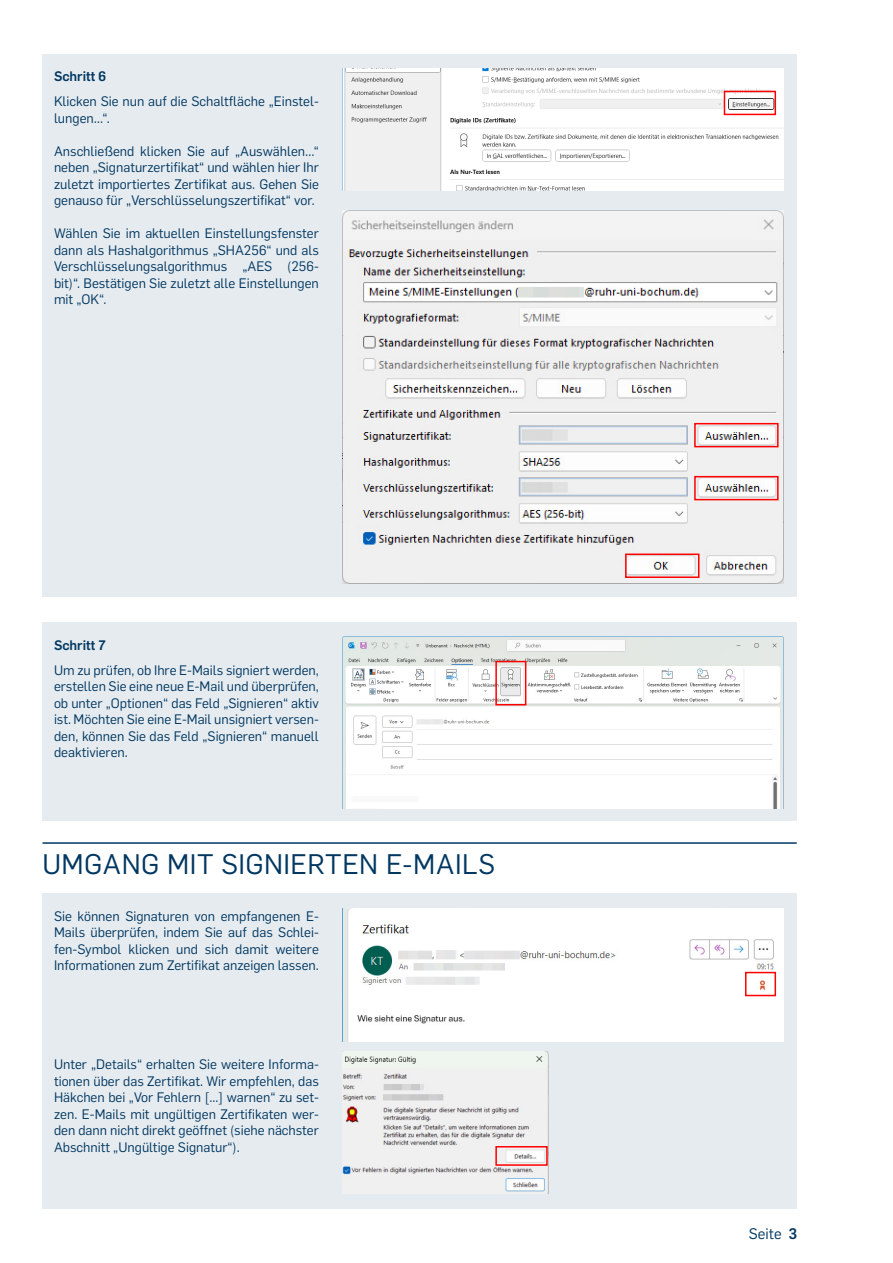
<style>
.page{position:relative;width:893px;height:1263px;background:#fff}
.page>*{position:absolute;margin:0;border:0;box-sizing:border-box;transform-origin:0 0}
.t1{font:27.75px "Rub Flama";letter-spacing:.015em;color:#003761}
.t2{font:15px "Rub Flama";color:#003761}
.t3{font:13.5px/16.5px "Rub Flama";color:#003761;text-align:justify}
.t4{font:700 13.5px "Rub Flama";color:#003761}
.s1{font-weight:700}
</style>
<div class="page">
<div style="left:43px;top:54px;width:754px;height:542px;background:#e6ebef"></div>
<img style="left:343px;top:210px;width:440px;height:373px">
<div style="left:43px;top:622px;width:754px;height:199px;background:#e6ebef"></div>
<div style="left:43px;top:894px;width:754px;height:315px;background:#e6ebef"></div>
<img style="left:343px;top:908px;width:441px;height:134px">
<hr style="left:43px;top:842px;width:754px;height:2px;background:#003761">
<div style="left:625px;top:553px;width:74px;height:25px;border:2px solid #f00"></div>
<div style="left:694px;top:423px;width:85px;height:24px;border:2px solid #f00"></div>
<div style="left:694px;top:476px;width:85px;height:24px;border:2px solid #f00"></div>
<img style="left:343px;top:68px;width:441px;height:122px">
<div style="left:724px;top:91px;width:52px;height:24px;border:2px solid #f00"></div>
<img style="left:343px;top:637px;width:441px;height:172px">
<div style="left:495px;top:661px;width:31px;height:44px;border:2px solid #f00"></div>
<img style="left:343px;top:1051px;width:206px;height:143px">
<div style="left:745px;top:972px;width:31px;height:24px;border:2px solid #f00"></div>
<div style="left:495px;top:1146px;width:53px;height:20px;border:2px solid #f00"></div>
<p class="t4" style="left:54px;top:67px;width:54px">Schritt 6</p>
<p class="t3" style="left:54px;top:92px;width:266px">Klicken Sie nun auf die Schaltfläche „Einstel&shy;lungen…“.</p>
<p class="t3" style="left:54px;top:142px;width:266px">Anschließend klicken Sie auf „Auswählen…“ neben „Signaturzertifikat“ und wählen hier Ihr zuletzt importiertes Zertifikat aus. Gehen Sie genauso für „Verschlüsselungszertifikat“ vor.</p>
<p class="t3" style="left:54px;top:224px;width:266px">Wählen Sie im aktuellen Einstellungsfenster dann als Hashalgorithmus „SHA256“ und als Verschlüsselungsalgorithmus „AES (256- bit)“. Bestätigen Sie zuletzt alle Einstellungen mit „OK“.</p>
<p class="t4" style="left:54px;top:635px;width:54px">Schritt 7</p>
<p class="t3" style="left:54px;top:661px;width:266px">Um zu prüfen, ob Ihre E-Mails signiert werden, erstellen Sie eine neue E-Mail und überprüfen, ob unter „Optionen“ das Feld „Signieren“ aktiv ist. Möchten Sie eine E-Mail unsigniert versen&shy;den, können Sie das Feld „Signieren“ manuell deaktivieren.</p>
<h1 class="t1" style="left:43px;top:844px;width:454px">UMGANG MIT SIGNIERTEN E-MAILS</h1>
<p class="t3" style="left:54px;top:907px;width:266px">Sie können Signaturen von empfangenen E-Mails überprüfen, indem Sie auf das Schlei&shy;fen-Symbol klicken und sich damit weitere Informationen zum Zertifikat anzeigen lassen.</p>
<p class="t3" style="left:54px;top:1055px;width:266px">Unter „Details“ erhalten Sie weitere Informa&shy;tionen über das Zertifikat. Wir empfehlen, das Häkchen bei „Vor Fehlern [...] warnen“ zu set&shy;zen. E-Mails mit ungültigen Zertifikaten wer&shy;den dann nicht direkt geöffnet (siehe nächster Abschnitt „Ungültige Signatur“).</p>
<p class="t2" style="left:749px;top:1223px;width:50px">Seite <span class="s1">3</span></p>
</div>
